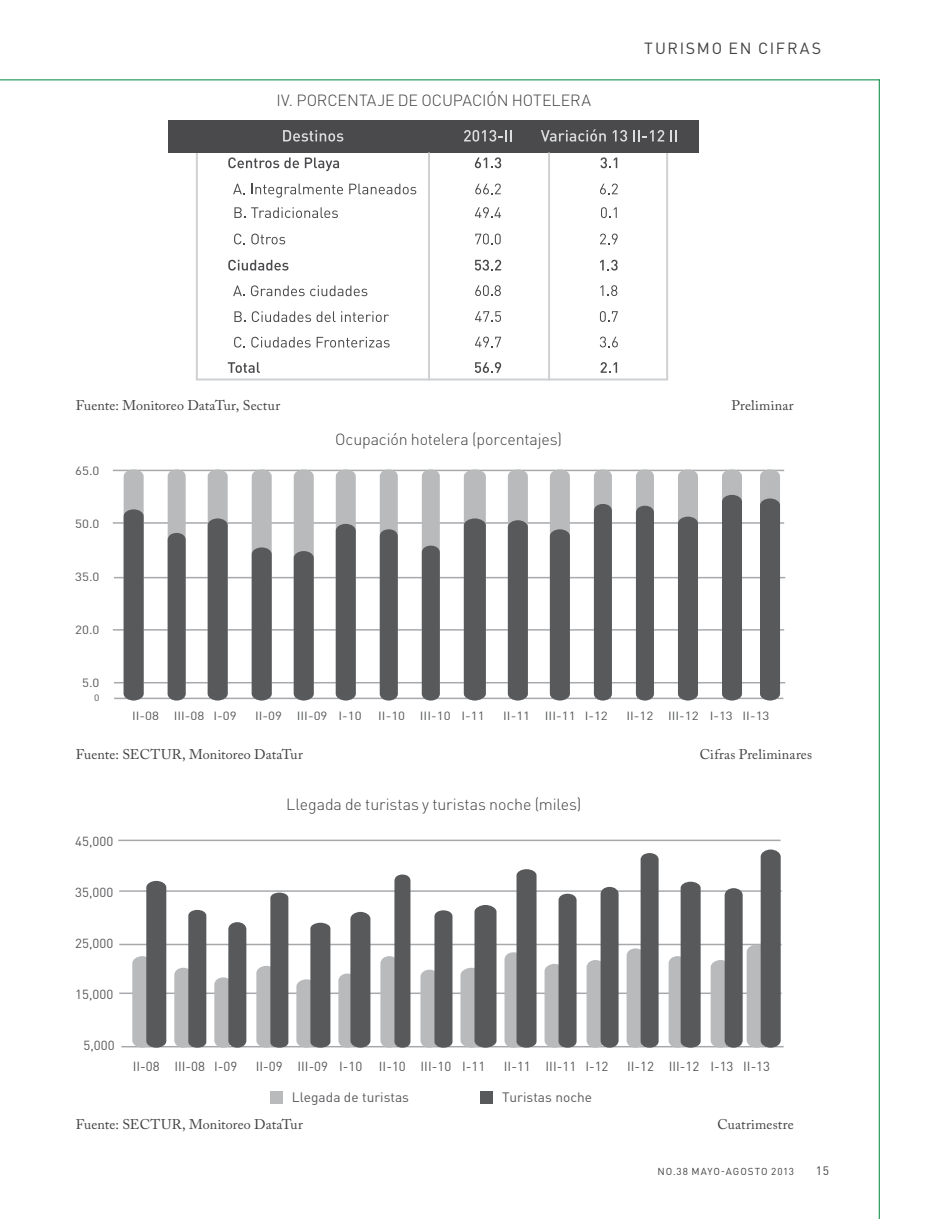
<style>
.page{position:relative;width:936px;height:1219px;background:#fff}
.page>*{position:absolute;margin:0;border:0;box-sizing:border-box;transform-origin:0 0}
.t1{font:300 16px "DIN Pro";letter-spacing:-.01em;color:#414042}
.t2{font:16px "DIN Pro";letter-spacing:.105em;color:#414042}
.t3{font:14px "Adobe Caslon Pro";letter-spacing:.01em;color:#414042}
.t4{font:13.4px "DIN Pro";color:#58595b}
.t5{font:13px "DIN Pro";color:#58595b}
.t6{font:12px "DIN Pro";color:#414042}
.t7{font:11.8px "DIN Pro";color:#58595b;scale:1.12 1}
.t8{font:10px "DIN Pro";letter-spacing:.095em;color:#414042}
.t9{font:9px "DIN Pro";color:#58595b;scale:1.12 1}
</style>
<div class="page">
<hr style="left:878px;top:79px;width:1px;height:1140px;background:#00853f">
<hr style="left:0;top:79px;width:879px;height:1px;background:#00853f">
<hr style="left:113px;top:629px;width:671px;height:2px;background:#a7a9ac">
<hr style="left:114px;top:682px;width:671px;height:1px;background:#a7a9ac">
<hr style="left:114px;top:698px;width:669px;height:1px;background:#a7a9ac">
<hr style="left:113px;top:522px;width:671px;height:2px;background:#a7a9ac">
<hr style="left:113px;top:470px;width:671px;height:1px;background:#a7a9ac">
<hr style="left:114px;top:577px;width:671px;height:1px;background:#a7a9ac">
<svg style="left:124px;top:469px;width:20px;height:231px;background:#6c6d6f"></svg>
<svg style="left:168px;top:469px;width:18px;height:231px;background:#757778"></svg>
<svg style="left:208px;top:469px;width:20px;height:231px;background:#6f7072"></svg>
<svg style="left:252px;top:469px;width:20px;height:231px;background:#7b7c7e"></svg>
<svg style="left:294px;top:469px;width:20px;height:231px;background:#7c7e80"></svg>
<svg style="left:336px;top:469px;width:20px;height:231px;background:#717274"></svg>
<svg style="left:380px;top:469px;width:18px;height:231px;background:#737476"></svg>
<svg style="left:422px;top:469px;width:18px;height:231px;background:#7a7b7d"></svg>
<svg style="left:464px;top:469px;width:22px;height:231px;background:#6e6f71"></svg>
<svg style="left:508px;top:469px;width:20px;height:231px;background:#6f7072"></svg>
<svg style="left:550px;top:469px;width:20px;height:231px;background:#727476"></svg>
<svg style="left:594px;top:469px;width:18px;height:231px;background:#68696b"></svg>
<svg style="left:636px;top:469px;width:18px;height:231px;background:#686a6c"></svg>
<svg style="left:678px;top:469px;width:20px;height:231px;background:#6d6e70"></svg>
<svg style="left:722px;top:469px;width:20px;height:231px;background:#646567"></svg>
<svg style="left:760px;top:469px;width:20px;height:231px;background:#656668"></svg>
<div style="left:196px;top:140px;width:472px;height:240px;border:2px solid #cfd1d2"></div>
<div style="left:168px;top:120px;width:530px;height:32px;background:#4a4a4d"></div>
<hr style="left:548px;top:152px;width:2px;height:228px;background:#cfd1d2">
<hr style="left:428px;top:152px;width:2px;height:228px;background:#cfd1d2">
<svg style="left:283px;top:130px;width:60px;height:12px"></svg>
<svg style="left:464px;top:130px;width:48px;height:12px"></svg>
<svg style="left:541px;top:129px;width:64px;height:13px"></svg>
<svg style="left:612px;top:130px;width:15px;height:12px"></svg>
<svg style="left:633px;top:130px;width:31px;height:11px"></svg>
<svg style="left:670px;top:130px;width:6px;height:11px"></svg>
<svg style="left:475px;top:157px;width:26px;height:11px"></svg>
<svg style="left:475px;top:184px;width:25px;height:10px"></svg>
<svg style="left:475px;top:207px;width:26px;height:11px"></svg>
<svg style="left:600px;top:157px;width:17px;height:11px"></svg>
<svg style="left:600px;top:184px;width:17px;height:10px"></svg>
<svg style="left:602px;top:207px;width:14px;height:11px"></svg>
<svg style="left:228px;top:157px;width:71px;height:11px"></svg>
<svg style="left:305px;top:158px;width:34px;height:13px"></svg>
<svg style="left:233px;top:184px;width:12px;height:10px"></svg>
<svg style="left:251px;top:184px;width:92px;height:14px"></svg>
<svg style="left:349px;top:184px;width:67px;height:10px"></svg>
<svg style="left:234px;top:207px;width:11px;height:11px"></svg>
<svg style="left:251px;top:207px;width:87px;height:11px"></svg>
<svg style="left:475px;top:234px;width:24px;height:10px"></svg>
<svg style="left:475px;top:260px;width:26px;height:11px"></svg>
<svg style="left:475px;top:285px;width:26px;height:11px"></svg>
<svg style="left:600px;top:234px;width:17px;height:10px"></svg>
<svg style="left:600px;top:260px;width:17px;height:11px"></svg>
<svg style="left:600px;top:285px;width:17px;height:11px"></svg>
<svg style="left:234px;top:234px;width:11px;height:10px"></svg>
<svg style="left:251px;top:234px;width:34px;height:10px"></svg>
<svg style="left:228px;top:260px;width:60px;height:11px"></svg>
<svg style="left:233px;top:285px;width:12px;height:11px"></svg>
<svg style="left:251px;top:285px;width:53px;height:11px"></svg>
<svg style="left:310px;top:285px;width:57px;height:11px"></svg>
<svg style="left:475px;top:311px;width:26px;height:11px"></svg>
<svg style="left:475px;top:337px;width:26px;height:10px"></svg>
<svg style="left:601px;top:311px;width:16px;height:11px"></svg>
<svg style="left:600px;top:337px;width:18px;height:10px"></svg>
<svg style="left:234px;top:311px;width:11px;height:11px"></svg>
<svg style="left:252px;top:311px;width:83px;height:11px"></svg>
<svg style="left:341px;top:311px;width:48px;height:11px"></svg>
<svg style="left:234px;top:337px;width:11px;height:11px"></svg>
<svg style="left:251px;top:337px;width:59px;height:11px"></svg>
<svg style="left:316px;top:337px;width:73px;height:11px"></svg>
<svg style="left:475px;top:362px;width:26px;height:11px"></svg>
<svg style="left:600px;top:362px;width:17px;height:11px"></svg>
<svg style="left:228px;top:362px;width:32px;height:11px"></svg>
<hr style="left:118px;top:840px;width:662px;height:1px;background:#a7a9ac">
<hr style="left:119px;top:890px;width:662px;height:2px;background:#a7a9ac">
<hr style="left:119px;top:944px;width:662px;height:1px;background:#a7a9ac">
<hr style="left:119px;top:992px;width:662px;height:2px;background:#a7a9ac">
<hr style="left:121px;top:1046px;width:662px;height:1px;background:#a7a9ac">
<svg style="left:132px;top:881px;width:34px;height:167px"></svg>
<svg style="left:174px;top:910px;width:32px;height:138px"></svg>
<svg style="left:214px;top:922px;width:32px;height:126px"></svg>
<svg style="left:256px;top:893px;width:32px;height:155px"></svg>
<svg style="left:296px;top:923px;width:34px;height:125px"></svg>
<svg style="left:338px;top:912px;width:32px;height:136px"></svg>
<svg style="left:380px;top:874px;width:30px;height:174px"></svg>
<svg style="left:420px;top:910px;width:32px;height:138px"></svg>
<svg style="left:460px;top:905px;width:36px;height:143px"></svg>
<svg style="left:504px;top:869px;width:32px;height:179px"></svg>
<svg style="left:544px;top:894px;width:32px;height:154px"></svg>
<svg style="left:586px;top:887px;width:32px;height:161px"></svg>
<svg style="left:626px;top:853px;width:32px;height:195px"></svg>
<svg style="left:668px;top:882px;width:32px;height:166px"></svg>
<svg style="left:710px;top:849px;width:70px;height:199px"></svg>
<div style="left:270px;top:1091px;width:12px;height:12px;background:#b8babc"></div>
<div style="left:480px;top:1091px;width:12px;height:12px;background:#58595b"></div>
<p class="t1" style="left:276px;top:89px;width:316px">IV. PORCENTAJE DE OCUPACIÓN HOTELERA</p>
<p class="t2" style="left:644px;top:38px;width:178px">Turismo en Cifras</p>
<p class="t3" style="left:76px;top:397px;width:206px">Fuente: Monitoreo DataTur, Sectur</p>
<p class="t3" style="left:731px;top:397px;width:64px">Preliminar</p>
<p class="t1" style="left:335px;top:428px;width:228px">Ocupación hotelera (porcentajes)</p>
<p class="t7" style="left:75px;top:463px;width:23px">65.0</p>
<p class="t7" style="left:75px;top:515px;width:23px">50.0</p>
<p class="t7" style="left:75px;top:568px;width:23px">35.0</p>
<p class="t7" style="left:75px;top:621px;width:23px">20.0</p>
<p class="t7" style="left:82px;top:674px;width:17px">5.0</p>
<p class="t9" style="left:94px;top:692px;width:6px">0</p>
<p class="t7" style="left:132px;top:708px;width:95px">II-08 III-08 I-09</p>
<p class="t7" style="left:255px;top:708px;width:97px">II-09 III-09 I-10</p>
<p class="t7" style="left:378px;top:708px;width:97px">II-10 III-10 I-11</p>
<p class="t7" style="left:503px;top:708px;width:95px">II-11 III-11 I-12</p>
<p class="t7" style="left:626px;top:708px;width:129px">II-12 III-12 I-13 II-13</p>
<p class="t3" style="left:76px;top:745px;width:228px">Fuente: SECTUR, Monitoreo DataTur</p>
<p class="t3" style="left:700px;top:745px;width:114px">Cifras Preliminares</p>
<p class="t5" style="left:75px;top:833px;width:40px">45,000</p>
<p class="t5" style="left:75px;top:884px;width:40px">35,000</p>
<p class="t5" style="left:75px;top:935px;width:40px">25,000</p>
<p class="t5" style="left:75px;top:986px;width:40px">15,000</p>
<p class="t5" style="left:83px;top:1036px;width:33px">5,000</p>
<p class="t1" style="left:286px;top:793px;width:296px">Llegada de turistas y turistas noche (miles)</p>
<p class="t5" style="left:133px;top:1058px;width:106px">II-08 III-08 I-09</p>
<p class="t5" style="left:256px;top:1058px;width:108px">II-09 III-09 I-10</p>
<p class="t5" style="left:379px;top:1058px;width:108px">II-10 III-10 I-11</p>
<p class="t5" style="left:504px;top:1058px;width:106px">II-11 III-11 I-12</p>
<p class="t5" style="left:627px;top:1058px;width:145px">II-12 III-12 I-13 II-13</p>
<p class="t4" style="left:292px;top:1088px;width:119px">Llegada de turistas</p>
<p class="t4" style="left:502px;top:1088px;width:91px">Turistas noche</p>
<p class="t3" style="left:76px;top:1116px;width:228px">Fuente: SECTUR, Monitoreo DataTur</p>
<p class="t3" style="left:717px;top:1116px;width:78px">Cuatrimestre</p>
<p class="t8" style="left:657px;top:1165px;width:138px">No.38 mayo-agosto 2013</p>
<p class="t6" style="left:815px;top:1163px;width:15px">15</p>
</div>
